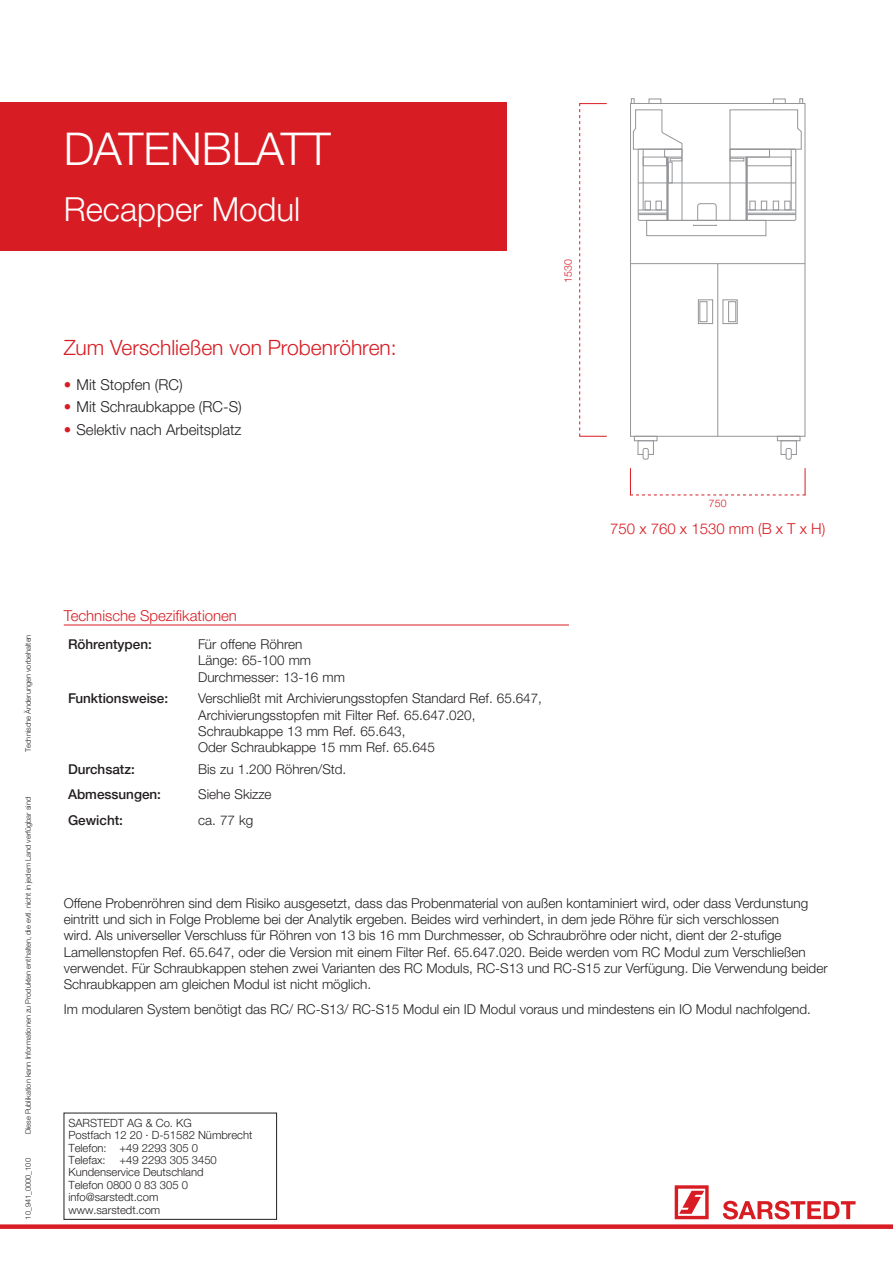
<style>
.page{position:relative;width:893px;height:1263px;background:#fff}
.page>*{position:absolute;margin:0;border:0;box-sizing:border-box;transform-origin:0 0}
.t1{font:300 45px "Helvetica Neue LTW1 G";color:#fff}
.t2{font:300 33px "Helvetica Neue LTW1 G";color:#fff}
.t3{font:300 21px "Helvetica Neue LTW1 G";color:#d81c23}
.t4{font:300 15px "Helvetica Neue LTW1 G";color:#231f20}
.t5{font:300 15px "Helvetica Neue LTW1 G";color:#d81c23}
.t6{font:300 13.5px/16.2px "Helvetica Neue LTW1 G";color:#231f20}
.t7{font:500 13.5px "Helvetica Neue LTW1 G";color:#231f20}
.t8{font:300 11.25px/12.5px "Helvetica Neue LTW1 G";color:#231f20}
.t9{font:300 10.5px "Helvetica Neue LTW1 G";color:#d81c23}
.t10{font:300 7.5px "Helvetica Neue LTW1 G";color:#231f20}
.s1{color:#d81c23}
</style>
<div class="page">
<div style="left:0;top:1224px;width:893px;height:5px;background:#d81c23"></div>
<svg style="left:675px;top:1185px;width:34px;height:34px"></svg>
<svg style="left:723px;top:1201px;width:132px;height:18px"></svg>
<div style="left:0;top:102px;width:506px;height:149px;background:#d81c23"></div>
<hr style="left:64px;top:625px;width:505px;height:1px;background:#d81c23">
<svg style="left:579px;top:103px;width:28px;height:334px"></svg>
<svg style="left:630px;top:468px;width:176px;height:28px"></svg>
<div style="left:630px;top:103px;width:175px;height:334px;border:1px solid #939598"></div>
<hr style="left:630px;top:263px;width:175px;height:1px;background:#939598">
<hr style="left:638px;top:183px;width:158px;height:1px;background:#939598">
<svg style="left:640px;top:210px;width:26px;height:5px"></svg>
<hr style="left:747px;top:213px;width:49px;height:1px;background:#939598">
<hr style="left:747px;top:210px;width:49px;height:1px;background:#939598">
<hr style="left:747px;top:214px;width:49px;height:1px;background:#939598">
<hr style="left:717px;top:264px;width:1px;height:172px;background:#939598">
<div style="left:780px;top:440px;width:17px;height:15px;border:1px solid #939598"></div>
<div style="left:786px;top:448px;width:5px;height:11px;background:#fff;border-radius:2px"></div>
<div style="left:786px;top:448px;width:6px;height:12px;border:1px solid #939598;border-radius:2px"></div>
<div style="left:777px;top:436px;width:23px;height:5px;border:1px solid #939598"></div>
<div style="left:637px;top:440px;width:17px;height:15px;border:1px solid #939598"></div>
<div style="left:643px;top:448px;width:5px;height:11px;background:#fff;border-radius:2px"></div>
<div style="left:643px;top:448px;width:6px;height:12px;border:1px solid #939598;border-radius:2px"></div>
<div style="left:634px;top:436px;width:23px;height:5px;border:1px solid #939598"></div>
<div style="left:723px;top:300px;width:14px;height:24px;border:1px solid #939598"></div>
<div style="left:728px;top:301px;width:8px;height:21px;border:1px solid #939598"></div>
<div style="left:698px;top:300px;width:15px;height:24px;border:1px solid #939598"></div>
<div style="left:700px;top:301px;width:7px;height:21px;border:1px solid #939598"></div>
<div style="left:646px;top:220px;width:120px;height:16px;border:1px solid #939598"></div>
<div style="left:638px;top:149px;width:158px;height:72px;border:1px solid #939598"></div>
<div style="left:750px;top:201px;width:5px;height:9px;border:1px solid #939598"></div>
<div style="left:656px;top:201px;width:6px;height:9px;border:1px solid #939598"></div>
<svg style="left:693px;top:203px;width:24px;height:23px"></svg>
<div style="left:645px;top:201px;width:6px;height:9px;border:1px solid #939598"></div>
<div style="left:643px;top:157px;width:24px;height:9px;border:1px solid #939598"></div>
<div style="left:746px;top:157px;width:45px;height:9px;border:1px solid #939598"></div>
<div style="left:664px;top:149px;width:18px;height:8px;border:1px solid #939598"></div>
<div style="left:730px;top:149px;width:40px;height:8px;border:1px solid #939598"></div>
<div style="left:730px;top:158px;width:14px;height:3px;border:1px solid #939598"></div>
<svg style="left:670px;top:158px;width:12px;height:3px"></svg>
<div style="left:761px;top:201px;width:6px;height:9px;border:1px solid #939598"></div>
<div style="left:773px;top:201px;width:6px;height:9px;border:1px solid #939598"></div>
<div style="left:784px;top:201px;width:6px;height:9px;border:1px solid #939598"></div>
<hr style="left:666px;top:157px;width:3px;height:63px;background:#939598">
<hr style="left:745px;top:157px;width:3px;height:63px;background:#939598">
<hr style="left:791px;top:149px;width:1px;height:61px;background:#939598">
<hr style="left:682px;top:149px;width:1px;height:71px;background:#939598">
<hr style="left:730px;top:149px;width:1px;height:71px;background:#939598">
<hr style="left:643px;top:149px;width:1px;height:61px;background:#939598">
<svg style="left:729px;top:98px;width:74px;height:52px"></svg>
<svg style="left:631px;top:98px;width:51px;height:52px"></svg>
<p class="t10" style="left:24px;top:752px;width:119px;rotate:-90deg">Technische Änderungen vorbehalten</p>
<p class="t10" style="left:24px;top:1134px;width:339px;rotate:-90deg">Diese Publikation kann Informationen zu Produkten enthalten, die evtl. nicht in jedem Land verfügbar sind</p>
<p class="t10" style="left:24px;top:1219px;width:63px;rotate:-90deg">10_941_0000_100</p>
<h1 class="t1" style="left:64px;top:122px;width:269px">DATENBLATT</h1>
<h2 class="t2" style="left:64px;top:189px;width:238px">Recapper Modul</h2>
<h3 class="t3" style="left:64px;top:335px;width:334px">Zum Verschließen von Probenröhren:</h3>
<p class="t4" style="left:64px;top:376px;width:120px"><span class="s1">•</span> Mit Stopfen (RC)</p>
<p class="t4" style="left:64px;top:398px;width:179px"><span class="s1">•</span> Mit Schraubkappe (RC-S)</p>
<p class="t4" style="left:64px;top:420px;width:179px"><span class="s1">•</span> Selektiv nach Arbeitsplatz</p>
<p class="t9" style="left:562px;top:283px;width:25px;rotate:-90deg">1530</p>
<p class="t5" style="left:64px;top:606px;width:175px">Technische Spezifikationen</p>
<p class="t7" style="left:68px;top:636px;width:85px">Röhrentypen:</p>
<p class="t6" style="left:198px;top:636px;width:148px">Für offene Röhren<br>Länge: 65-100 mm<br>Durchmesser: 13-16 mm</p>
<p class="t7" style="left:68px;top:690px;width:102px">Funktionsweise:</p>
<p class="t6" style="left:198px;top:690px;width:345px">Verschließt mit Archivierungsstopfen Standard Ref. 65.647, Archivierungsstopfen mit Filter Ref. 65.647.020, Schraubkappe 13 mm Ref. 65.643,<br>Oder Schraubkappe 15 mm Ref. 65.645</p>
<p class="t7" style="left:68px;top:761px;width:68px">Durchsatz:</p>
<p class="t6" style="left:198px;top:761px;width:150px">Bis zu 1.200 Röhren/Std.</p>
<p class="t7" style="left:68px;top:786px;width:95px">Abmessungen:</p>
<p class="t6" style="left:198px;top:786px;width:75px">Siehe Skizze</p>
<p class="t7" style="left:68px;top:812px;width:57px">Gewicht:</p>
<p class="t6" style="left:198px;top:812px;width:57px">ca. 77 kg</p>
<p class="t9" style="left:709px;top:496px;width:19px">750</p>
<p class="t5" style="left:610px;top:520px;width:217px">750 x 760 x 1530 mm (B x T x H)</p>
<p class="t6" style="left:64px;top:895px;width:765px">Offene Probenröhren sind dem Risiko ausgesetzt, dass das Probenmaterial von außen kontaminiert wird, oder dass Verdunstung eintritt und sich in Folge Probleme bei der Analytik ergeben. Beides wird verhindert, in dem jede Röhre für sich verschlossen<br>wird. Als universeller Verschluss für Röhren von 13 bis 16 mm Durchmesser, ob Schraubröhre oder nicht, dient der 2-stufige Lamellenstopfen Ref. 65.647, oder die Version mit einem Filter Ref. 65.647.020. Beide werden vom RC Modul zum Verschließen verwendet. Für Schraubkappen stehen zwei Varianten des RC Moduls, RC-S13 und RC-S15 zur Verfügung. Die Verwendung beider Schraubkappen am gleichen Modul ist nicht möglich.</p>
<p class="t6" style="left:64px;top:1001px;width:749px">Im modularen System benötigt das RC/ RC-S13/ RC-S15 Modul ein ID Modul voraus und mindestens ein IO Modul nachfolgend.</p>
<p class="t8" style="left:68px;top:1116px;width:186px">SARSTEDT AG &amp; Co. KG<br>Postfach 12 20 · D-51582 Nümbrecht<br>Telefon: +49 2293 305 0<br>Telefax: +49 2293 305 3450<br>Kundenservice Deutschland<br>Telefon 0800 0 83 305 0 info@sarstedt.com www.sarstedt.com</p>
</div>
